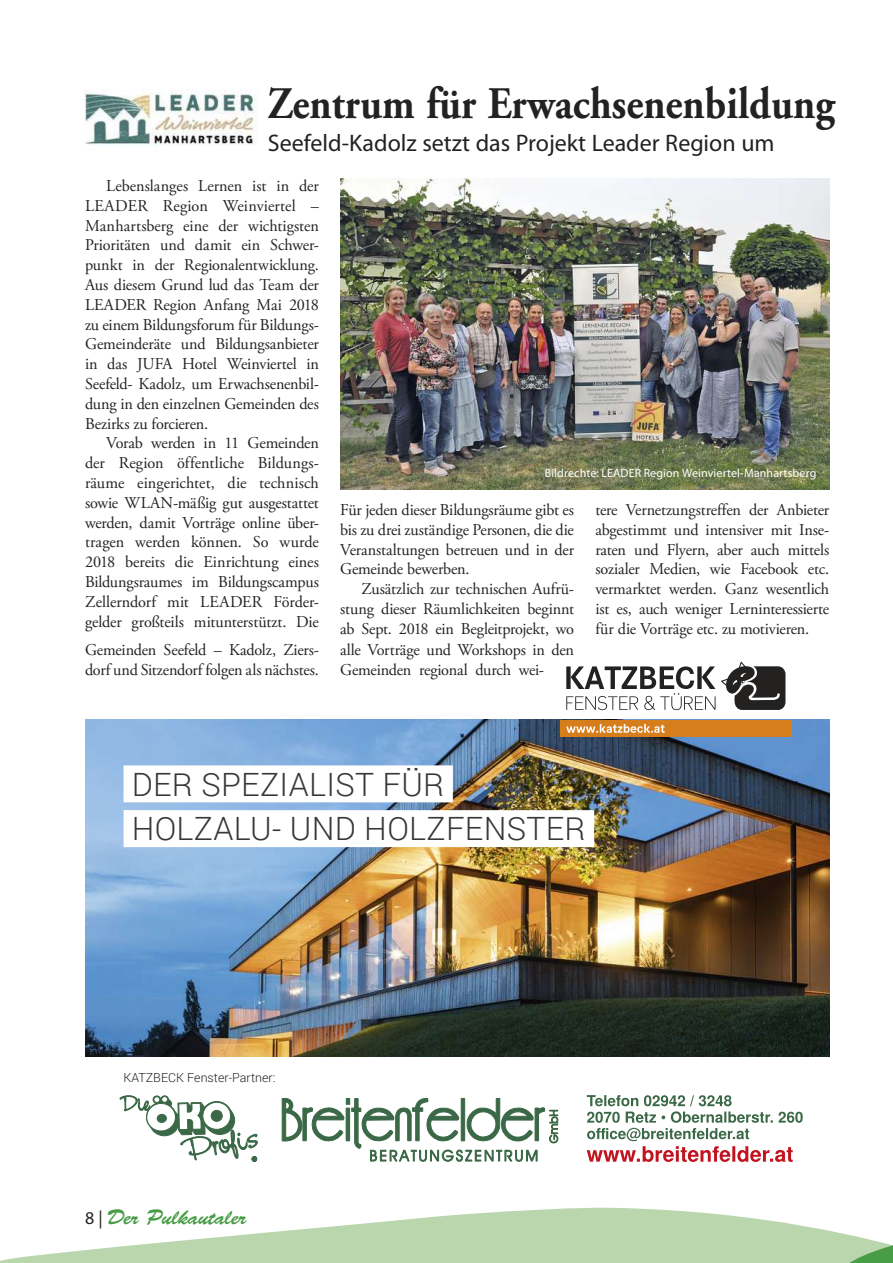
<style>
.page{position:relative;width:893px;height:1263px;background:#fff}
.page>*{position:absolute;margin:0;border:0;box-sizing:border-box;transform-origin:0 0}
.t1{font:700 45px "Adobe Garamond";color:#242121;scale:.9 1}
.t2{font:300 32.1px/44.7px "Roboto";letter-spacing:.01em;color:#383838}
.t3{font:24px "Myriad Pro";color:#242121}
.t4{font:21px "Brush Script Std";color:#479c45}
.t5{font:16.5px/19.8px "Adobe Garamond Pro";letter-spacing:-.015em;color:#242121;text-align:justify}
.t6{font:300 12.45px "Roboto";color:#242121}
.t7{font:12px "Myriad Pro";letter-spacing:.01em;color:#fff}
.s1{font-family:"Myriad Pro";font-size:18px;color:#242121}
</style>
<div class="page">
<svg style="left:0;top:1207px;width:842px;height:56px;fill:#bad6ad"></svg>
<svg style="left:842px;top:1233px;width:51px;height:30px"></svg>
<img style="left:85px;top:720px;width:744px;height:337px">
<div style="left:124px;top:765px;width:329px;height:37px;background:#fff"></div>
<div style="left:124px;top:810px;width:470px;height:37px;background:#fff"></div>
<div style="left:560px;top:720px;width:232px;height:17px;background:#d67d1c"></div>
<svg style="left:721px;top:662px;width:64px;height:48px"></svg>
<svg style="left:566px;top:666px;width:149px;height:44px"></svg>
<svg style="left:566px;top:724px;width:99px;height:9px"></svg>
<svg style="left:281px;top:1098px;width:278px;height:64px"></svg>
<svg style="left:119px;top:1095px;width:139px;height:67px"></svg>
<svg style="left:587px;top:1095px;width:216px;height:67px"></svg>
<img style="left:84px;top:92px;width:174px;height:54px">
<img style="left:340px;top:179px;width:489px;height:310px">
<h1 class="t1" style="left:268px;top:79px;width:631px">Zentrum für Erwachsenenbildung</h1>
<h3 class="t3" style="left:268px;top:134px;width:508px">Seefeld-Kadolz setzt das Projekt Leader Region um</h3>
<p class="t5" style="left:85px;top:178px;width:235px;text-indent:21px">Lebenslanges Lernen ist in der LEADER Region Weinviertel – Manhartsberg eine der wichtigsten Prioritäten und damit ein Schwer&shy;punkt in der Regionalentwicklung.<br>Aus diesem Grund lud das Team der LEADER Region Anfang Mai 2018 zu einem Bildungsforum für Bildungs-Gemeinderäte und Bildungsanbieter in das JUFA Hotel Weinviertel in Seefeld- Kadolz, um Erwachsenenbil&shy;dung in den einzelnen Gemeinden des Bezirks zu forcieren.</p>
<p class="t5" style="left:85px;top:436px;width:235px;text-indent:21px">Vorab werden in 11 Gemeinden der Region öffentliche Bildungs&shy;räume eingerichtet, die technisch sowie WLAN-mäßig gut ausgestattet werden, damit Vorträge online über&shy;tragen werden können. So wurde 2018 bereits die Einrichtung eines Bildungsraumes im Bildungscampus Zellerndorf mit LEADER Förder&shy;gelder großteils mitunterstützt. Die</p>
<p class="t5" style="left:85px;top:643px;width:235px">Gemeinden Seefeld – Kadolz, Ziers&shy;dorf und Sitzendorf folgen als nächstes.</p>
<p class="t7" style="left:545px;top:468px;width:273px">Bildrechte: LEADER Region Weinviertel-Manhartsberg</p>
<p class="t5" style="left:340px;top:502px;width:235px">Für jeden dieser Bildungsräume gibt es bis zu drei zuständige Personen, die die Veranstaltungen betreuen und in der Gemeinde bewerben.</p>
<p class="t5" style="left:340px;top:582px;width:235px;text-indent:21px">Zusätzlich zur technischen Aufrü&shy;stung dieser Räumlichkeiten beginnt ab Sept. 2018 ein Begleitprojekt, wo</p>
<p class="t5" style="left:340px;top:643px;width:235px">alle Vorträge und Workshops in den<br>Gemeinden regional durch wei-</p>
<p class="t5" style="left:595px;top:502px;width:235px">tere Vernetzungstreffen der Anbieter abgestimmt und intensiver mit Inse&shy;raten und Flyern, aber auch mittels sozialer Medien, wie Facebook etc. vermarktet werden. Ganz wesentlich ist es, auch weniger Lerninteressierte für die Vorträge etc. zu motivieren.</p>
<h2 class="t2" style="left:132px;top:761px;width:455px">DER SPEZIALIST FÜR<br>HOLZALU- UND HOLZFENSTER</h2>
<p class="t6" style="left:124px;top:1068px;width:153px">KATZBECK Fenster-Partner:</p>
<p class="t4" style="left:85px;top:1206px;width:163px"><span class="s1">8 |</span> Der Pulkautaler</p>
</div>
